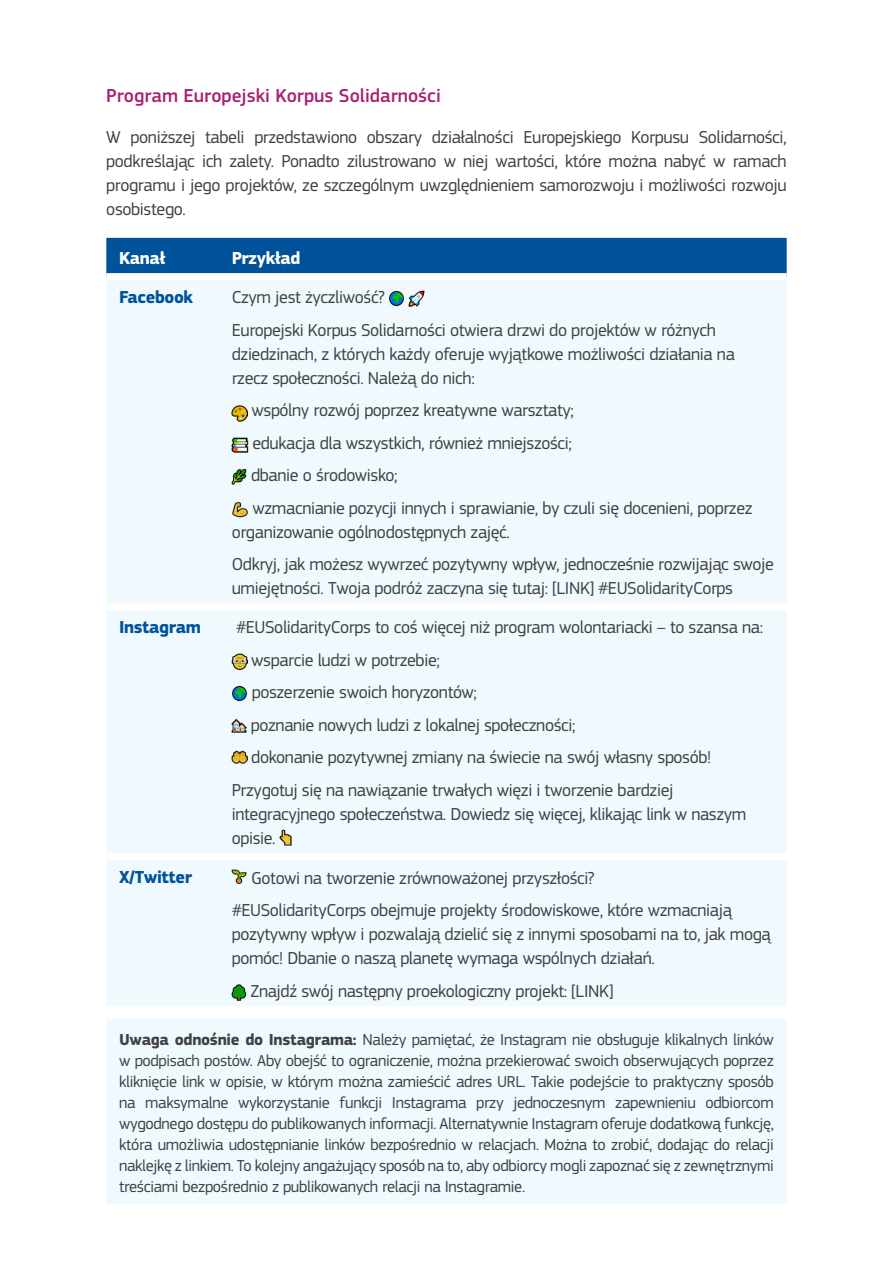
<style>
.page{position:relative;width:893px;height:1263px;background:#fff}
.page>*{position:absolute;margin:0;border:0;box-sizing:border-box;transform-origin:0 0}
.Heading_Purple__H2{font:500 19.5px "EC Square Sans Pro";color:#a82274}
.Body_Copy_Normal_80__Black__P{font:18px/24px "EC Square Sans Pro";letter-spacing:-.02em;color:#414042}
.Table_section_heading{font:700 18px "EC Square Sans Pro";letter-spacing:-.02em;color:#00529a}
.Table_heading{font:700 18px "EC Square Sans Pro";letter-spacing:-.02em;color:#fff}
.Body_Copy_Normal_80__Black__P-2{font:16.5px/21px "EC Square Sans Pro";letter-spacing:-.02em;color:#414042;text-align:justify}
.s1{font-weight:700}
</style>
<div class="page">
<div style="left:106px;top:238px;width:681px;height:35px;background:#00529a"></div>
<div style="left:106px;top:281px;width:681px;height:725px;background:#eff9fe"></div>
<div style="left:106px;top:603px;width:113px;height:8px;background:#fff"></div>
<div style="left:219px;top:603px;width:568px;height:8px;background:#fff"></div>
<div style="left:106px;top:853px;width:113px;height:7px;background:#fff"></div>
<div style="left:219px;top:853px;width:568px;height:7px;background:#fff"></div>
<img style="left:389px;top:290px;width:16px;height:16px">
<img style="left:409px;top:291px;width:15px;height:15px">
<img style="left:232px;top:405px;width:15px;height:16px">
<img style="left:232px;top:437px;width:16px;height:16px">
<img style="left:232px;top:469px;width:15px;height:16px">
<img style="left:232px;top:501px;width:16px;height:17px">
<img style="left:232px;top:653px;width:15px;height:16px">
<img style="left:232px;top:685px;width:16px;height:16px">
<img style="left:232px;top:719px;width:15px;height:14px">
<img style="left:232px;top:750px;width:15px;height:13px">
<img style="left:280px;top:829px;width:12px;height:17px">
<img style="left:232px;top:869px;width:15px;height:15px">
<img style="left:232px;top:984px;width:14px;height:16px">
<div style="left:106px;top:1019px;width:681px;height:185px;background:#eff9fe"></div>
<h2 class="Heading_Purple__H2" style="left:106px;top:84px;width:336px">Program Europejski Korpus Solidarności</h2>
<p class="Body_Copy_Normal_80__Black__P" style="left:106px;top:125px;width:682px;text-align:justify">W poniższej tabeli przedstawiono obszary działalności Europejskiego Korpusu Solidarności, podkreślając ich zalety. Ponadto zilustrowano w niej wartości, które można nabyć w ramach programu i jego projektów, ze szczególnym uwzględnieniem samorozwoju i możliwości rozwoju osobistego.</p>
<p class="Table_heading" style="left:119px;top:247px;width:48px">Kanał</p>
<p class="Table_heading" style="left:232px;top:247px;width:70px">Przykład</p>
<p class="Table_section_heading" style="left:119px;top:286px;width:76px">Facebook</p>
<p class="Body_Copy_Normal_80__Black__P" style="left:232px;top:285px;width:154px">Czym jest życzliwość?</p>
<p class="Body_Copy_Normal_80__Black__P" style="left:232px;top:318px;width:505px">Europejski Korpus Solidarności otwiera drzwi do projektów w różnych dziedzinach, z których każdy oferuje wyjątkowe możliwości działania na rzecz społeczności. Należą do nich:</p>
<p class="Body_Copy_Normal_80__Black__P" style="left:251px;top:398px;width:324px">wspólny rozwój poprzez kreatywne warsztaty;</p>
<p class="Body_Copy_Normal_80__Black__P" style="left:252px;top:431px;width:321px">edukacja dla wszystkich, również mniejszości;</p>
<p class="Body_Copy_Normal_80__Black__P" style="left:251px;top:463px;width:148px">dbanie o środowisko;</p>
<p class="Body_Copy_Normal_80__Black__P" style="left:232px;top:496px;width:522px;text-indent:21px">wzmacnianie pozycji innych i sprawianie, by czuli się docenieni, poprzez organizowanie ogólnodostępnych zajęć.</p>
<p class="Body_Copy_Normal_80__Black__P" style="left:232px;top:552px;width:544px">Odkryj, jak możesz wywrzeć pozytywny wpływ, jednocześnie rozwijając swoje umiejętności. Twoja podróż zaczyna się tutaj: [LINK] #EUSolidarityCorps</p>
<p class="Table_section_heading" style="left:119px;top:616px;width:83px">Instagram</p>
<p class="Body_Copy_Normal_80__Black__P" style="left:236px;top:615px;width:528px">#EUSolidarityCorps to coś więcej niż program wolontariacki – to szansa na:</p>
<p class="Body_Copy_Normal_80__Black__P" style="left:251px;top:648px;width:190px">wsparcie ludzi w potrzebie;</p>
<p class="Body_Copy_Normal_80__Black__P" style="left:252px;top:680px;width:227px">poszerzenie swoich horyzontów;</p>
<p class="Body_Copy_Normal_80__Black__P" style="left:251px;top:713px;width:326px">poznanie nowych ludzi z lokalnej społeczności;</p>
<p class="Body_Copy_Normal_80__Black__P" style="left:251px;top:745px;width:462px">dokonanie pozytywnej zmiany na świecie na swój własny sposób!</p>
<p class="Body_Copy_Normal_80__Black__P" style="left:232px;top:778px;width:516px">Przygotuj się na nawiązanie trwałych więzi i tworzenie bardziej integracyjnego społeczeństwa. Dowiedz się więcej, klikając link w naszym opisie.</p>
<p class="Table_section_heading" style="left:119px;top:866px;width:75px">X/Twitter</p>
<p class="Body_Copy_Normal_80__Black__P" style="left:251px;top:866px;width:345px">Gotowi na tworzenie zrównoważonej przyszłości?</p>
<p class="Body_Copy_Normal_80__Black__P" style="left:232px;top:898px;width:541px">#EUSolidarityCorps obejmuje projekty środowiskowe, które wzmacniają pozytywny wpływ i pozwalają dzielić się z innymi sposobami na to, jak mogą pomóc! Dbanie o naszą planetę wymaga wspólnych działań.</p>
<p class="Body_Copy_Normal_80__Black__P" style="left:251px;top:979px;width:364px">Znajdź swój następny proekologiczny projekt: [LINK]</p>
<p class="Body_Copy_Normal_80__Black__P-2" style="left:119px;top:1029px;width:656px"><span class="s1">Uwaga odnośnie do Instagrama:</span> Należy pamiętać, że Instagram nie obsługuje klikalnych linków w podpisach postów. Aby obejść to ograniczenie, można przekierować swoich obserwujących poprzez kliknięcie link w opisie, w którym można zamieścić adres URL. Takie podejście to praktyczny sposób na maksymalne wykorzystanie funkcji Instagrama przy jednoczesnym zapewnieniu odbiorcom wygodnego dostępu do publikowanych informacji. Alternatywnie Instagram oferuje dodatkową funkcję, która umożliwia udostępnianie linków bezpośrednio w relacjach. Można to zrobić, dodając do relacji naklejkę z linkiem. To kolejny angażujący sposób na to, aby odbiorcy mogli zapoznać się z zewnętrznymi treściami bezpośrednio z publikowanych relacji na Instagramie.</p>
</div>
